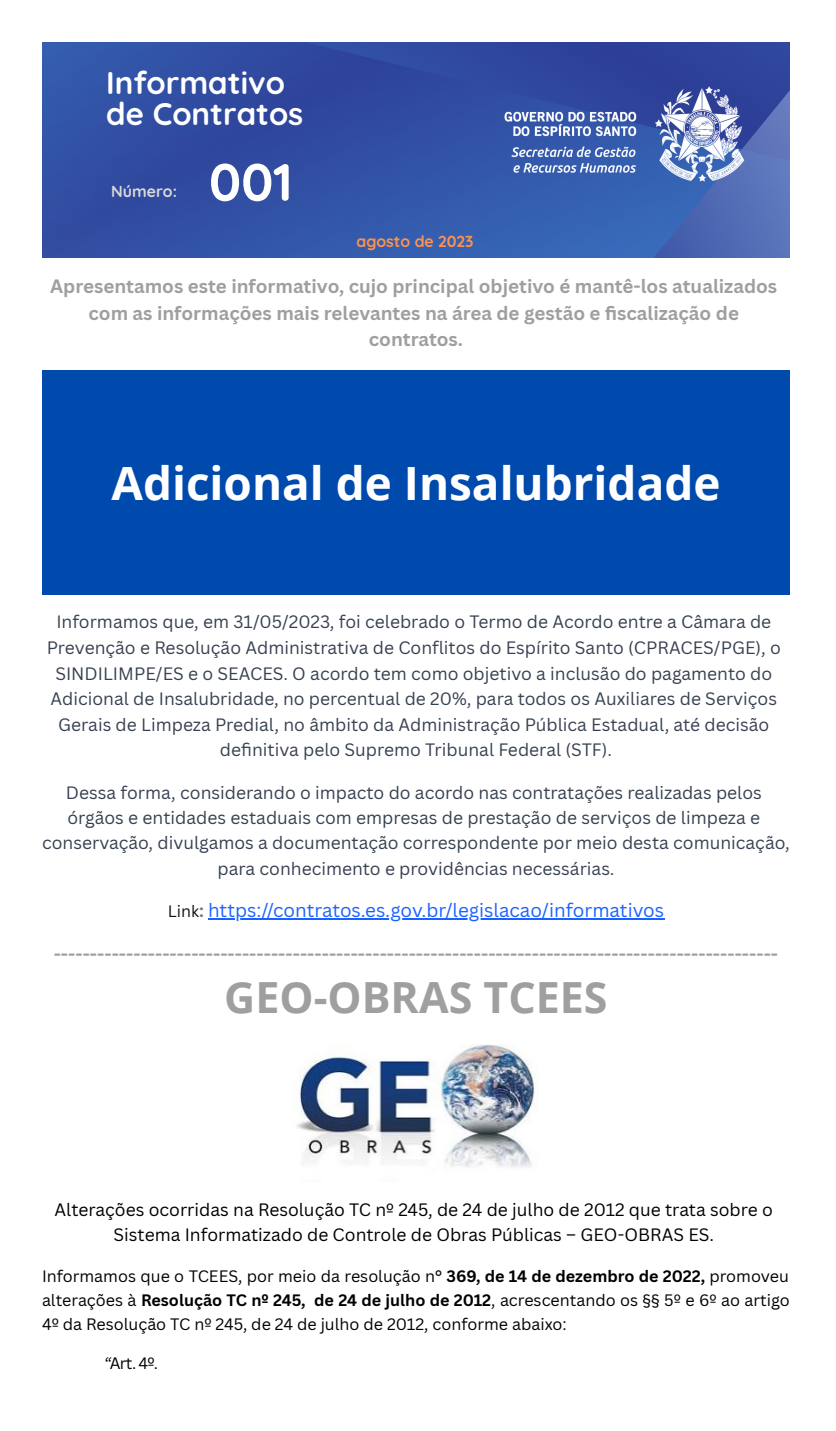
<style>
.page{position:relative;width:836px;height:1431px;background:#fff}
.page>*{position:absolute;margin:0;border:0;box-sizing:border-box;transform-origin:0 0}
.t1{font:700 52.5px "Quicksand";color:#fff}
.t2{font:700 45.9px "Open Sans";color:#fff}
.t3{font:700 42.9px "Open Sans";color:#9f9f9f}
.t4{font:700 31.35px "Quicksand";color:#fff}
.t5{font:700 18.75px/26.7px "Canva Sans";color:#9f9f9f;text-align:center}
.t6{font:18.75px "Canva Sans";color:#1a62ff}
.t7{font:17.4px/25.7px "Canva Sans";color:#374151;text-align:center}
.t8{font:17.4px/25.2px "Canva Sans";color:#000;text-align:center}
.t9{font:16.05px/24.2px "Canva Sans";color:#000;text-align:justify}
.t10{font:700 15.9px "Quicksand";color:#ff914d}
.t11{font:700 15.9px "Quicksand";color:#d9d9d9}
.s1{font-size:16.05px;color:#0d1216}
.s2{font-weight:700;font-size:17.4px;color:#767676}
.s3{font-weight:700}
</style>
<div class="page">
<hr style="left:208px;top:918px;width:456px;height:1px;background:#1a62ff">
<svg style="left:42px;top:42px;width:281px;height:216px;background:#304ea2"></svg>
<svg style="left:323px;top:42px;width:466px;height:216px;background:#3556a8"></svg>
<img style="left:446px;top:50px;width:343px;height:168px">
<div style="left:42px;top:370px;width:747px;height:224px;background:#004aad"></div>
<img style="left:296px;top:1044px;width:242px;height:124px">
<p class="t4" style="left:106px;top:63px;width:180px">Informativo</p>
<p class="t4" style="left:106px;top:94px;width:199px">de Contratos</p>
<p class="t11" style="left:111px;top:181px;width:67px">Número:</p>
<p class="t1" style="left:209px;top:148px;width:85px">001</p>
<p class="t10" style="left:356px;top:231px;width:118px">agosto de 2023</p>
<p class="t5" style="left:50px;top:272px;width:728px">Apresentamos este informativo, cujo principal objetivo é mantê-los atualizados com as informações mais relevantes na área de gestão e fiscalização de contratos.</p>
<p class="t2" style="left:111px;top:451px;width:610px">Adicional de Insalubridade</p>
<p class="t7" style="left:47px;top:609px;width:735px">Informamos que, em 31/05/2023, foi celebrado o Termo de Acordo entre a Câmara de Prevenção e Resolução Administrativa de Conflitos do Espírito Santo (CPRACES/PGE), o SINDILIMPE/ES e o SEACES. O acordo tem como objetivo a inclusão do pagamento do Adicional de Insalubridade, no percentual de 20%, para todos os Auxiliares de Serviços Gerais de Limpeza Predial, no âmbito da Administração Pública Estadual, até decisão defi nitiva pelo Supremo Tribunal Federal (STF).</p>
<p class="t7" style="left:42px;top:779px;width:749px">Dessa forma, considerando o impacto do acordo nas contratações realizadas pelos órgãos e entidades estaduais com empresas de prestação de serviços de limpeza e conservação, divulgamos a documentação correspondente por meio desta comunicação, para conhecimento e providências necessárias.</p>
<p class="t6" style="left:168px;top:897px;width:498px"><span class="s1">Link</span><span class="s2">:</span> https://contratos.es.gov.br/legislacao/informativos</p>
<p class="t5" style="left:54px;top:940px;width:726px">----------------------------------------------------------------------------------------------------</p>
<p class="t3" style="left:224px;top:967px;width:385px">GEO-OBRAS TCEES</p>
<p class="t8" style="left:55px;top:1196px;width:719px">Alterações ocorridas na Resolução TC nº 245, de 24 de julho de 2012 que trata sobre o<br>Sistema Informatizado de Controle de Obras Públicas – GEO-OBRAS ES.</p>
<p class="t9" style="left:42px;top:1264px;width:749px">Informamos que o TCEES, por meio da resolução n° <span class="s3">369, de 14 de dezembro de 2022,</span> promoveu alterações à <span class="s3">Resolução TC nº 245, de 24 de julho de 2012</span>, acrescentando os §§ 5º e 6º ao artigo 4º da Resolução TC nº 245, de 24 de julho de 2012, conforme abaixo:</p>
<p class="t9" style="left:105px;top:1350px;width:55px">“Art. 4º.</p>
</div>
